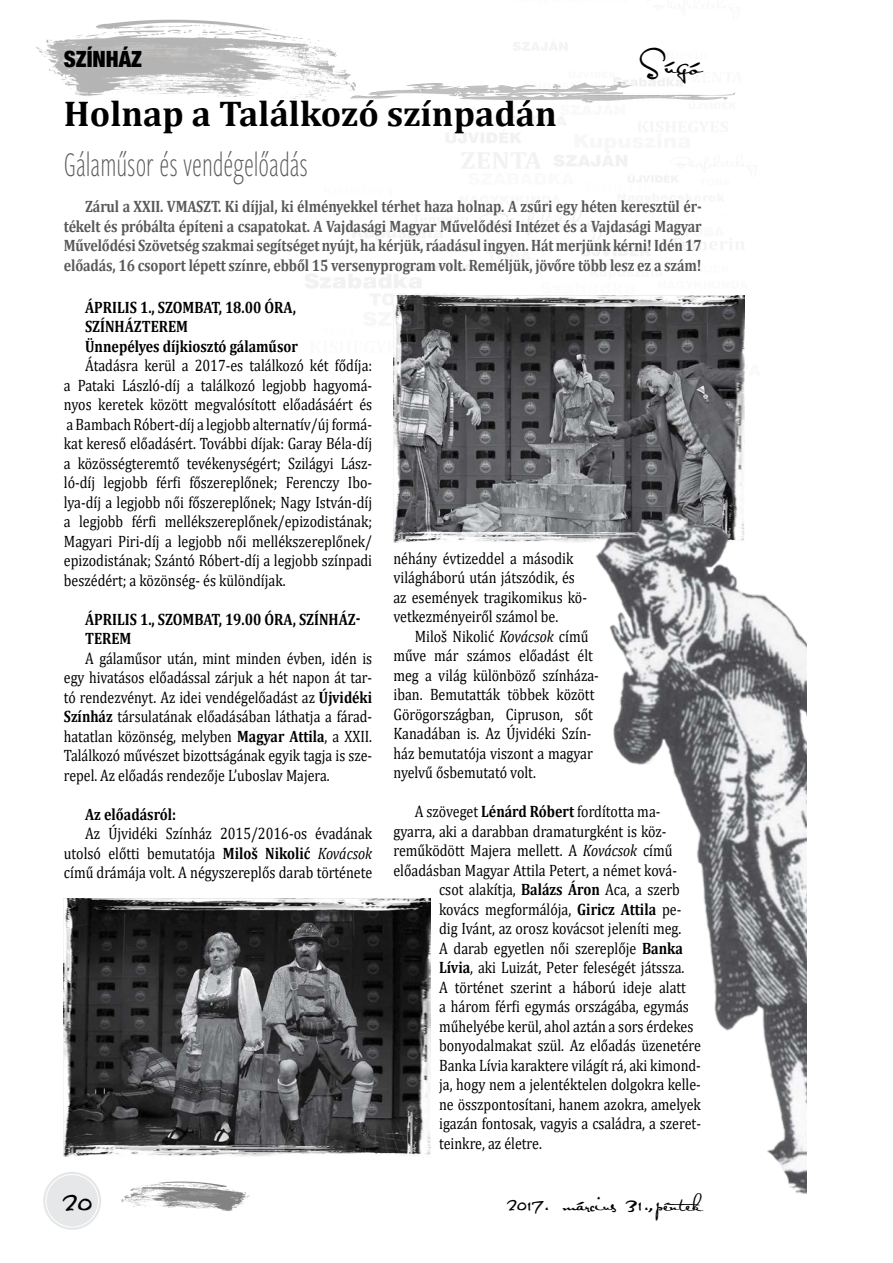
<style>
.page{position:relative;width:893px;height:1263px;background:#fff}
.page>*{position:absolute;margin:0;border:0;box-sizing:border-box;transform-origin:0 0}
.t1{font:700 36px "Cambria";color:#000}
.t2{font:300 36px "Freight Sans Cmp Pro";color:#58595b;scale:.85 1}
.t3{font:27px "Satisfaction";color:#000}
.t4{font:900 condensed 22.5px "Helvetica Neue LT Pro";color:#000}
.t5{font:18px "Satisfaction";color:#000}
.t6{font:16.5px/19.5px "Cambria";color:#000;text-align:justify;scale:.85 1}
.t7{font:700 16.5px/19.5px "Cambria";letter-spacing:-.01em;color:#58595b;text-align:justify;scale:.85 1}
.t8{font:16.5px/19.5px "Cambria";color:#000;text-align:justify;scale:.84 1}
.t9{font:700 16.5px/19.5px "Cambria";color:#000;scale:.85 1}
.s1{font-weight:700}
.s2{font-style:italic}
</style>
<div class="page">
<img style="left:36px;top:19px;width:709px;height:423px">
<div style="left:43px;top:1172px;width:58px;height:58px;background:#e6e7e8;border-radius:50%"></div>
<div style="left:46px;top:1174px;width:53px;height:53px;border:1px solid #fff;border-radius:50%"></div>
<img style="left:121px;top:1181px;width:129px;height:30px">
<img style="left:393px;top:295px;width:351px;height:247px">
<img style="left:590px;top:510px;width:217px;height:684px">
<img style="left:64px;top:899px;width:367px;height:258px">
<h3 class="t4" style="left:64px;top:45px;width:80px">SZÍNHÁZ</h3>
<h1 class="t1" style="left:64px;top:88px;width:494px">Holnap a Találkozó színpadán</h1>
<h1 class="t2" style="left:64px;top:140px;width:289px">Gálaműsor és vendégelőadás</h1>
<p class="t7" style="left:64px;top:196px;width:752px;text-indent:21px">Zárul a XXII. VMASZT. Ki díjjal, ki élményekkel térhet haza holnap. A zsűri egy héten keresztül ér&shy;tékelt és próbálta építeni a csapatokat. A Vajdasági Magyar Művelődési Intézet és a Vajdasági Magyar Művelődési Szövetség szakmai segítséget nyújt, ha kérjük, ráadásul ingyen. Hát merjünk kérni! Idén 17 előadás, 16 csoport lépett színre, ebből 15 versenyprogram volt. Reméljük, jövőre több lesz ez a szám!</p>
<p class="t9" style="left:85px;top:297px;width:20px">Április</p>
<p class="t9" style="left:140px;top:297px;width:33px">1., szombat</p>
<p class="t9" style="left:219px;top:297px;width:92px">, 18.00 óra,</p>
<p class="t9" style="left:85px;top:316px;width:252px">színházterem<br>Ünnepélyes díjkiosztó gálaműsor</p>
<p class="t6" style="left:64px;top:356px;width:364px;text-indent:21px">Átadásra kerül a 2017-es találkozó két fődíja: a Pataki László-díj a találkozó legjobb hagyomá&shy;nyos keretek között megvalósított előadásáért és a Bambach Róbert-díj a legjobb alternatív/új formá&shy;kat kereső előadásért. További díjak: Garay Béla-díj a közösségteremtő tevékenységért; Szilágyi Lász&shy;ló-díj legjobb férfi főszereplőnek; Ferenczy Ibo&shy;lya-díj a legjobb női főszereplőnek; Nagy István-díj a legjobb férfi mellékszereplőnek/epizodistának; Magyari Piri-díj a legjobb női mellékszereplőnek/ epizodistának; Szántó Róbert-díj a legjobb színpadi beszédért; a közönség- és különdíjak.</p>
<p class="t9" style="left:85px;top:609px;width:20px">Április</p>
<p class="t9" style="left:140px;top:609px;width:33px">1., szombat</p>
<p class="t9" style="left:219px;top:609px;width:130px">, 19.00 óra, színház</p>
<p class="t9" style="left:356px;top:609px;width:7px">-</p>
<p class="t9" style="left:85px;top:628px;width:12px">terem</p>
<p class="t8" style="left:64px;top:648px;width:368px;text-indent:21px">A gálaműsor után, mint minden évben, idén is egy hivatásos előadással zárjuk a hét napon át tar&shy;tó rendezvényt. Az idei vendégelőadást az <span class="s1">Újvidéki Színház</span> társulatának előadásában láthatja a fárad&shy;hatatlan közönség, melyben <span class="s1">Magyar Attila</span>, a XXII.<br>Találkozó művészet bizottságának egyik tagja is sze&shy;repel. Az előadás rendezője L’uboslav Majera.</p>
<p class="t9" style="left:85px;top:804px;width:109px">Az előadásról:</p>
<p class="t6" style="left:64px;top:824px;width:364px;text-indent:21px">Az Újvidéki Színház 2015/2016-os évadának utolsó előtti bemutatója <span class="s1">Miloš Nikolić</span> <span class="s2">Kovácsok </span>című drámája volt. A négyszereplős darab története</p>
<h2 class="t3" style="left:640px;top:48px;width:63px">Súgó</h2>
<p class="t6" style="left:393px;top:548px;width:229px;text-align:left">néhány évtizeddel a második világháború után játszódik, és az események tragikomikus kö&shy;vetkezményeiről számol be.</p>
<p class="t6" style="left:393px;top:626px;width:243px;text-align:left;text-indent:21px">Miloš Nikolić <span class="s2">Kovácsok</span> című műve már számos előadást élt meg a világ különböző színháza&shy;iban. Bemutatták többek között<br>Görögországban, Cipruson, sőt<br>Kanadában is. Az Újvidéki Szín&shy;ház bemutatója viszont a magyar nyelvű ősbemutató volt.</p>
<p class="t6" style="left:415px;top:802px;width:291px">A szöveget <span class="s1">Lénárd Róbert</span> fordította ma-</p>
<p class="t6" style="left:393px;top:821px;width:323px">gyarra, aki a darabban dramaturgként is köz-</p>
<p class="t6" style="left:393px;top:841px;width:330px">reműködött Majera mellett. A <span class="s2">Kovácsok</span> című</p>
<p class="t6" style="left:393px;top:860px;width:335px">előadásban Magyar Attila Petert, a német ková-</p>
<p class="t6" style="left:439px;top:880px;width:285px">csot alakítja, <span class="s1">Balázs Áron</span> Aca, a szerb</p>
<p class="t6" style="left:439px;top:899px;width:287px">kovács megformálója, <span class="s1">Giricz Attila</span> pe-</p>
<p class="t6" style="left:439px;top:919px;width:287px">dig Ivánt, az orosz kovácsot jeleníti meg.</p>
<p class="t6" style="left:439px;top:938px;width:288px">A darab egyetlen női szereplője <span class="s1">Banka</span></p>
<p class="t6" style="left:439px;top:958px;width:290px"><span class="s1">Lívia</span>, aki Luizát, Peter feleségét játssza.</p>
<p class="t6" style="left:439px;top:977px;width:292px">A történet szerint a háború ideje alatt</p>
<p class="t6" style="left:439px;top:997px;width:295px">a három férfi egymás országába, egymás</p>
<p class="t6" style="left:439px;top:1016px;width:301px">műhelyébe kerül, ahol aztán a sors érdekes</p>
<p class="t6" style="left:439px;top:1036px;width:310px">bonyodalmakat szül. Az előadás üzenetére</p>
<p class="t6" style="left:439px;top:1055px;width:310px">Banka Lívia karaktere világít rá, aki kimond-</p>
<p class="t6" style="left:439px;top:1075px;width:310px">ja, hogy nem a jelentéktelen dolgokra kelle-</p>
<p class="t6" style="left:439px;top:1094px;width:310px">ne összpontosítani, hanem azokra, amelyek</p>
<p class="t6" style="left:439px;top:1114px;width:310px">igazán fontosak, vagyis a családra, a szeret-</p>
<p class="t6" style="left:439px;top:1133px;width:122px">teinkre, az életre.</p>
<h2 class="t3" style="left:64px;top:1185px;width:30px">20</h2>
<p class="t5" style="left:508px;top:1193px;width:205px">2017. március 31.,péntek</p>
</div>
